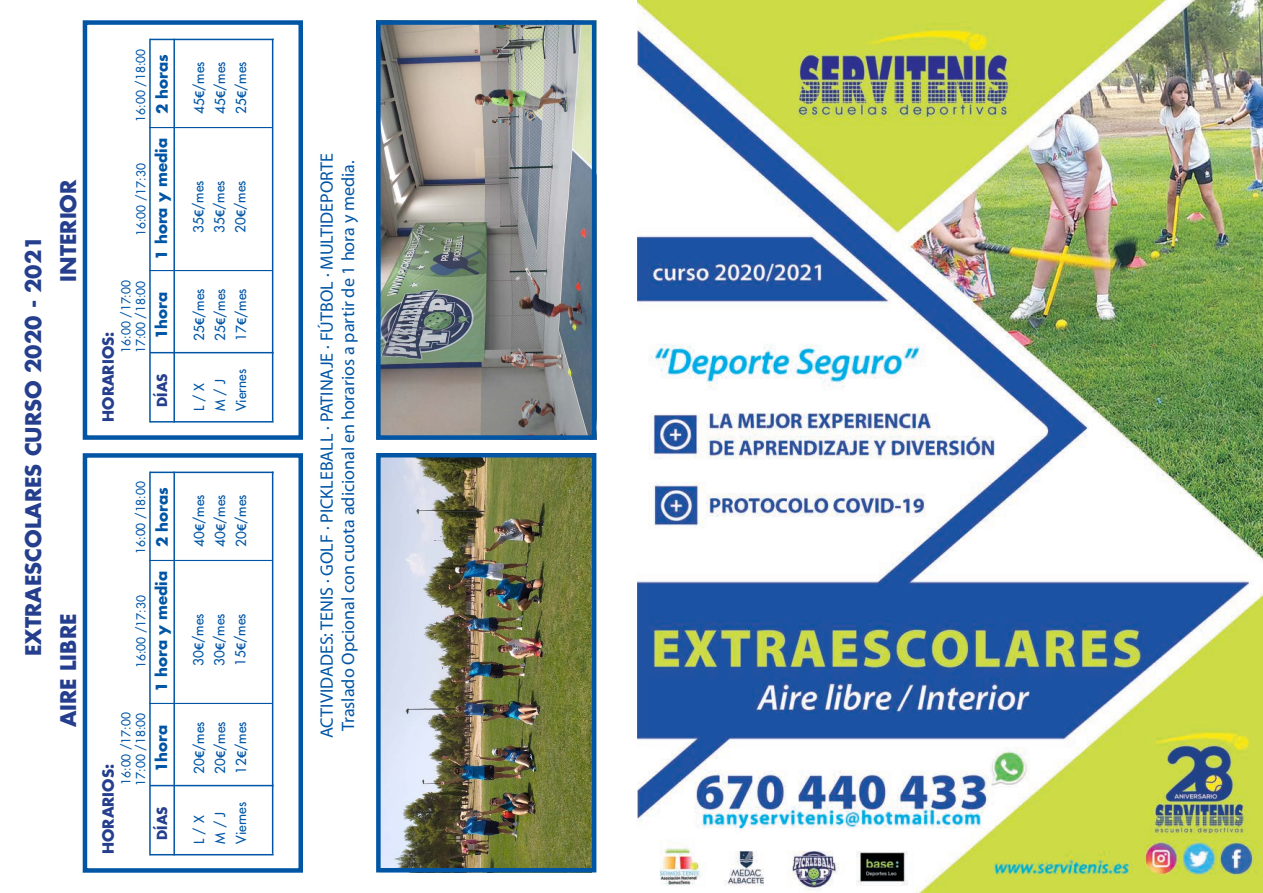
<style>
.page{position:relative;width:1263px;height:893px;background:#fff}
.page>*{position:absolute;margin:0;border:0;box-sizing:border-box;transform-origin:0 0}
.t1{font:700 21px "Futura";color:#253f8e}
.t2{font:18px "Myriad Pro";color:#0155a5}
.t3{font:700 15px "Futura";color:#0155a5}
.t4{font:700 15px "Futura";color:#253f8e}
.t5{font:13.5px/21px "Futura";color:#0155a5}
.t6{font:700 13.5px "Futura";color:#253f8e}
.t7{font:12px "Futura";color:#0155a5}
.s1{font-family:"Myriad Pro";font-weight:600}
</style>
<div class="page">
<img style="left:637px;top:0;width:626px;height:893px">
<img style="left:381px;top:458px;width:210px;height:409px">
<div style="left:376px;top:453px;width:220px;height:419px;border:4px solid #0155a5"></div>
<div style="left:83px;top:453px;width:220px;height:420px;border:4px solid #0155a5"></div>
<hr style="left:150px;top:472px;width:124px;height:1px;background:#0155a5">
<hr style="left:150px;top:854px;width:124px;height:1px;background:#0155a5">
<hr style="left:150px;top:785px;width:124px;height:1px;background:#0155a5">
<hr style="left:149px;top:703px;width:123px;height:1px;background:#0155a5">
<hr style="left:149px;top:560px;width:123px;height:1px;background:#0155a5">
<hr style="left:173px;top:472px;width:2px;height:383px;background:#0155a5">
<hr style="left:272px;top:472px;width:1px;height:382px;background:#0155a5">
<hr style="left:149px;top:472px;width:2px;height:383px;background:#0155a5">
<div style="left:83px;top:20px;width:220px;height:420px;border:4px solid #0155a5"></div>
<hr style="left:150px;top:39px;width:124px;height:1px;background:#0155a5">
<hr style="left:150px;top:421px;width:124px;height:2px;background:#0155a5">
<hr style="left:150px;top:352px;width:124px;height:1px;background:#0155a5">
<hr style="left:149px;top:270px;width:123px;height:1px;background:#0155a5">
<hr style="left:149px;top:127px;width:123px;height:1px;background:#0155a5">
<hr style="left:173px;top:39px;width:2px;height:384px;background:#0155a5">
<hr style="left:272px;top:39px;width:1px;height:382px;background:#0155a5">
<hr style="left:149px;top:39px;width:2px;height:384px;background:#0155a5">
<img style="left:381px;top:25px;width:210px;height:410px">
<div style="left:376px;top:20px;width:220px;height:420px;border:4px solid #0155a5"></div>
<p class="t1" style="left:19px;top:656px;width:422px;rotate:-90deg">EXTRAESCOLARES CURSO 2020 - 2021</p>
<p class="t1" style="left:54px;top:282px;width:104px;rotate:-90deg">INTERIOR</p>
<p class="t1" style="left:54px;top:727px;width:115px;rotate:-90deg">AIRE LIBRE</p>
<p class="t7" style="left:133px;top:122px;width:74px;rotate:-90deg">16:00 /18:00</p>
<p class="t3" style="left:152px;top:114px;width:61px;rotate:-90deg">2 horas</p>
<p class="t3" style="left:151px;top:260px;width:123px;rotate:-90deg">1 hora y media</p>
<p class="t7" style="left:133px;top:236px;width:74px;rotate:-90deg">16:00 /17:30</p>
<p class="t5" style="left:188px;top:114px;width:54px;rotate:-90deg">45<span class="s1">€</span>/mes<br>45<span class="s1">€</span>/mes</p>
<p class="t5" style="left:230px;top:114px;width:54px;rotate:-90deg">25<span class="s1">€</span>/mes</p>
<p class="t5" style="left:188px;top:233px;width:54px;rotate:-90deg">35<span class="s1">€</span>/mes<br>35<span class="s1">€</span>/mes</p>
<p class="t5" style="left:230px;top:233px;width:54px;rotate:-90deg">20<span class="s1">€</span>/mes</p>
<p class="t7" style="left:118px;top:353px;width:74px;rotate:-90deg">16:00 /17:00</p>
<p class="t7" style="left:133px;top:353px;width:74px;rotate:-90deg">17:00 /18:00</p>
<p class="t3" style="left:151px;top:339px;width:49px;rotate:-90deg">1hora</p>
<p class="t5" style="left:188px;top:341px;width:54px;rotate:-90deg">25<span class="s1">€</span>/mes<br>25<span class="s1">€</span>/mes</p>
<p class="t5" style="left:230px;top:341px;width:54px;rotate:-90deg">17<span class="s1">€</span>/mes</p>
<p class="t4" style="left:98px;top:422px;width:92px;rotate:-90deg">HORARIOS:</p>
<p class="t5" style="left:189px;top:411px;width:30px;rotate:-90deg">L / X</p>
<p class="t5" style="left:210px;top:411px;width:33px;rotate:-90deg">M / J</p>
<p class="t5" style="left:231px;top:411px;width:44px;rotate:-90deg">Viernes</p>
<p class="t6" style="left:153px;top:407px;width:35px;rotate:-90deg">DÍAS</p>
<p class="t7" style="left:133px;top:554px;width:74px;rotate:-90deg">16:00 /18:00</p>
<p class="t3" style="left:152px;top:547px;width:62px;rotate:-90deg">2 horas</p>
<p class="t3" style="left:151px;top:692px;width:123px;rotate:-90deg">1 hora y media</p>
<p class="t7" style="left:133px;top:668px;width:74px;rotate:-90deg">16:00 /17:30</p>
<p class="t5" style="left:188px;top:547px;width:54px;rotate:-90deg">40<span class="s1">€</span>/mes<br>40<span class="s1">€</span>/mes</p>
<p class="t5" style="left:230px;top:547px;width:54px;rotate:-90deg">20<span class="s1">€</span>/mes</p>
<p class="t5" style="left:188px;top:666px;width:54px;rotate:-90deg">30<span class="s1">€</span>/mes<br>30<span class="s1">€</span>/mes</p>
<p class="t5" style="left:230px;top:666px;width:54px;rotate:-90deg">15<span class="s1">€</span>/mes</p>
<p class="t7" style="left:118px;top:785px;width:74px;rotate:-90deg">16:00 /17:00</p>
<p class="t7" style="left:133px;top:785px;width:74px;rotate:-90deg">17:00 /18:00</p>
<p class="t3" style="left:151px;top:772px;width:49px;rotate:-90deg">1hora</p>
<p class="t5" style="left:188px;top:774px;width:54px;rotate:-90deg">20<span class="s1">€</span>/mes<br>20<span class="s1">€</span>/mes</p>
<p class="t5" style="left:230px;top:774px;width:54px;rotate:-90deg">12<span class="s1">€</span>/mes</p>
<p class="t4" style="left:98px;top:854px;width:92px;rotate:-90deg">HORARIOS:</p>
<p class="t5" style="left:189px;top:844px;width:30px;rotate:-90deg">L / X</p>
<p class="t5" style="left:210px;top:844px;width:33px;rotate:-90deg">M / J</p>
<p class="t5" style="left:231px;top:844px;width:44px;rotate:-90deg">Viernes</p>
<p class="t6" style="left:153px;top:840px;width:35px;rotate:-90deg">DÍAS</p>
<p class="t2" style="left:316px;top:738px;width:587px;rotate:-90deg">ACTIVIDADES: TENIS · GOLF · PICKLEBALL · PATINAJE · FÚTBOL · MULTIDEPORTE</p>
<p class="t2" style="left:337px;top:731px;width:572px;rotate:-90deg">Traslado Opcional con cuota adicional en horarios a partir de 1 hora y media.</p>
</div>
